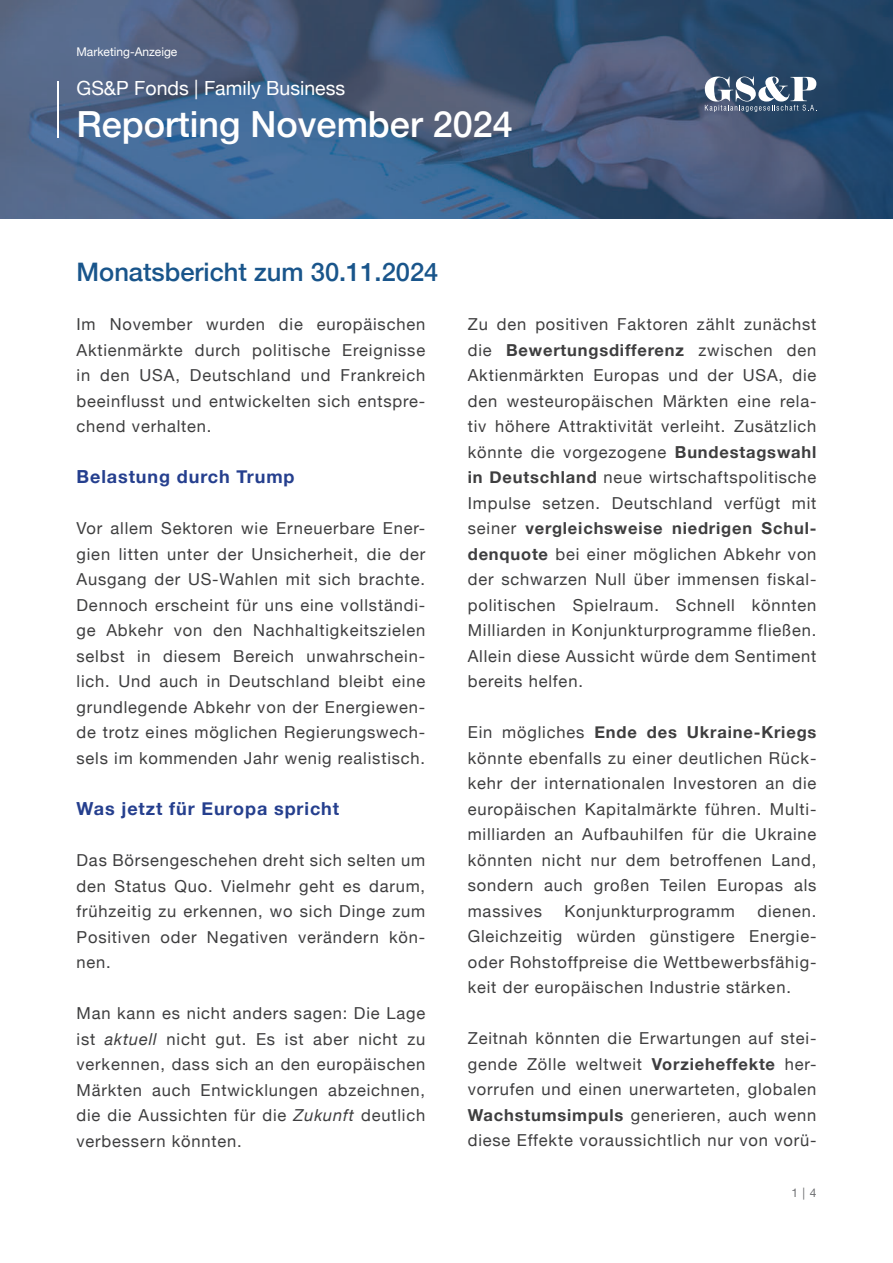
<style>
.page{position:relative;width:893px;height:1263px;background:#fff}
.page>*{position:absolute;margin:0;border:0;box-sizing:border-box;transform-origin:0 0}
.t1{font:500 36px "Helvetica Neue";color:#fff}
.t2{font:500 25.5px "Helvetica Neue";color:#19558b}
.t3{font:19.5px "Helvetica Neue";color:#fff}
.t4{font:700 18px "Helvetica Neue";letter-spacing:.05em;color:#253f8e}
.t5{font:16.5px/25.5px "Helvetica Neue";letter-spacing:.05em;color:#3e3e3f;text-align:justify}
.t6{font:12px "Helvetica Neue";color:#fff}
.t7{font:12px "Helvetica Neue";color:#6d6e71}
.s1{font-style:italic}
.s2{font-weight:700}
</style>
<div class="page">
<img style="left:0;top:0;width:893px;height:218px">
<hr style="left:57px;top:81px;width:2px;height:56px;background:#fff">
<svg style="left:705px;top:77px;width:112px;height:35px"></svg>
<p class="t6" style="left:77px;top:46px;width:102px">Marketing-Anzeige</p>
<p class="t3" style="left:77px;top:78px;width:270px">GS&amp;P Fonds | Family Business</p>
<h1 class="t1" style="left:77px;top:112px;width:438px">Reporting November 2024</h1>
<h2 class="t2" style="left:77px;top:263px;width:363px">Monatsbericht zum 30.11.2024</h2>
<p class="t5" style="left:77px;top:312px;width:350px">Im November wurden die europäischen Aktienmärkte durch politische Ereignisse in den USA, Deutschland und Frankreich beeinflusst und entwickelten sich entspre&shy;chend verhalten.</p>
<p class="t4" style="left:77px;top:467px;width:220px">Belastung durch Trump</p>
<p class="t5" style="left:77px;top:516px;width:350px">Vor allem Sektoren wie Erneuerbare Ener&shy;gien litten unter der Unsicherheit, die der Ausgang der US-Wahlen mit sich brachte.<br>Dennoch erscheint für uns eine vollständi&shy;ge Abkehr von den Nachhaltigkeitszielen selbst in diesem Bereich unwahrschein&shy;lich. Und auch in Deutschland bleibt eine grundlegende Abkehr von der Energiewen&shy;de trotz eines möglichen Regierungswech&shy;sels im kommenden Jahr wenig realistisch.</p>
<p class="t4" style="left:77px;top:798px;width:264px">Was jetzt für Europa spricht</p>
<p class="t5" style="left:77px;top:848px;width:350px">Das Börsengeschehen dreht sich selten um den Status Quo. Vielmehr geht es darum, frühzeitig zu erkennen, wo sich Dinge zum Positiven oder Negativen verändern kön&shy;nen.</p>
<p class="t5" style="left:77px;top:1001px;width:350px">Man kann es nicht anders sagen: Die Lage ist <span class="s1">aktuell</span> nicht gut. Es ist aber nicht zu verkennen, dass sich an den europäischen Märkten auch Entwicklungen abzeichnen, die die Aussichten für die <span class="s1">Zukunft</span> deutlich verbessern könnten.</p>
<p class="t5" style="left:468px;top:312px;width:350px">Zu den positiven Faktoren zählt zunächst die <span class="s2">Bewertungsdifferenz</span> zwischen den Aktienmärkten Europas und der USA, die den westeuropäischen Märkten eine rela&shy;tiv höhere Attraktivität verleiht. Zusätzlich könnte die vorgezogene <span class="s2">Bundestagswahl in Deutschland</span> neue wirtschaftspolitische Impulse setzen. Deutschland verfügt mit seiner <span class="s2">vergleichsweise niedrigen Schul&shy;denquote</span> bei einer möglichen Abkehr von der schwarzen Null über immensen fiskal&shy;politischen Spielraum. Schnell könnten Milliarden in Konjunkturprogramme fließen.<br>Allein diese Aussicht würde dem Sentiment bereits helfen.</p>
<p class="t5" style="left:468px;top:720px;width:350px">Ein mögliches <span class="s2">Ende des Ukraine-Kriegs </span>könnte ebenfalls zu einer deutlichen Rück&shy;kehr der internationalen Investoren an die europäischen Kapitalmärkte führen. Multi&shy;milliarden an Aufbauhilfen für die Ukraine könnten nicht nur dem betroffenen Land, sondern auch großen Teilen Europas als massives</p>
<p class="t5" style="left:468px;top:898px;width:350px;text-indent:290px">dienen.<br>Gleichzeitig würden günstigere Energie&shy;oder Rohstoffpreise die Wettbewerbsfähig&shy;keit der europäischen Industrie stärken.</p>
<p class="t5" style="left:468px;top:1026px;width:350px">Zeitnah könnten die Erwartungen auf stei&shy;gende Zölle weltweit <span class="s2">Vorzieheffekte</span> her&shy;vorrufen und einen unerwarteten, globalen <span class="s2">Wachstumsimpuls</span> generieren, auch wenn diese Effekte voraussichtlich nur von vorü-</p>
<p class="t5" style="left:564px;top:898px;width:172px">Konjunkturprogramm</p>
<p class="t7" style="left:791px;top:1186px;width:27px">1 | 4</p>
</div>
